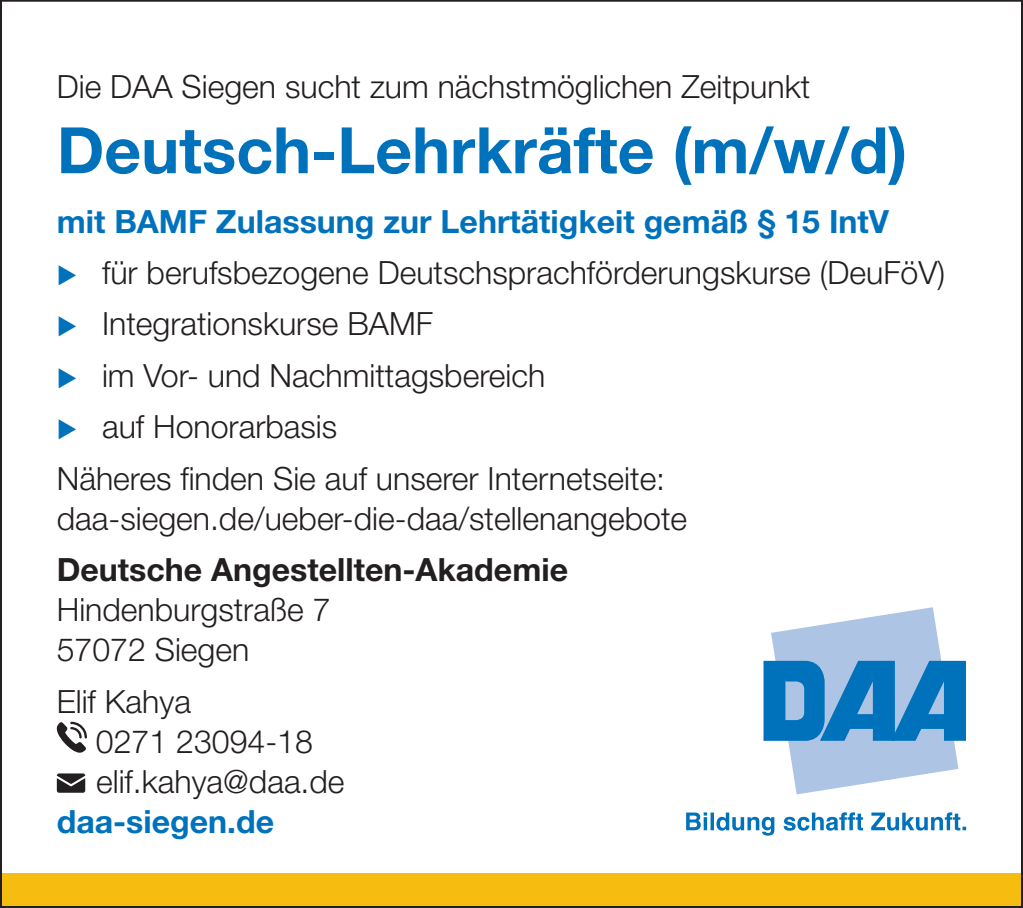
<style>
.page{position:relative;width:1023px;height:908px;background:#fff}
.page>*{position:absolute;margin:0;border:0;box-sizing:border-box;transform-origin:0 0}
.t1{font:700 64px "Helvetica Neue LT Pro";color:#0072bc}
.t2{font:300 32px/51.2px "Helvetica Neue LT Std";color:#231f20}
.t3{font:700 32px "Helvetica Neue LT Pro";color:#0072bc}
.s1{color:#0072bc}
.s2{font-family:"Helvetica Neue LT Pro";font-weight:700}
</style>
<div class="page">
<svg style="left:57px;top:721px;width:30px;height:31px"></svg>
<svg style="left:57px;top:773px;width:28px;height:19px"></svg>
<div style="left:0;top:873px;width:1022px;height:34px;background:#f6bc0f"></div>
<svg style="left:763px;top:607px;width:202px;height:187px"></svg>
<svg style="left:686px;top:812px;width:88px;height:23px"></svg>
<svg style="left:783px;top:812px;width:80px;height:18px"></svg>
<svg style="left:871px;top:812px;width:95px;height:18px"></svg>
<p class="t2" style="left:57px;top:60px;width:754px">Die DAA Siegen sucht zum nächstmöglichen Zeitpunkt</p>
<p class="t1" style="left:57px;top:111px;width:852px">Deutsch-Lehrkräfte (m/w/d)</p>
<p class="t3" style="left:57px;top:201px;width:833px">mit BAMF Zulassung zur Lehrtätigkeit gemäß § 15 IntV</p>
<p class="t2" style="left:57px;top:246px;width:889px"><span class="s1">◆</span> für berufsbezogene Deutschsprachförderungskurse (DeuFöV)</p>
<p class="t2" style="left:57px;top:297px;width:377px"><span class="s1">◆</span> Integrationskurse BAMF</p>
<p class="t2" style="left:57px;top:349px;width:490px"><span class="s1">◆</span> im Vor- und Nachmittagsbereich</p>
<p class="t2" style="left:57px;top:400px;width:610px"><span class="s1">◆</span> auf Honorarbasis<br>Näheres finden Sie auf unserer Internetseite:</p>
<p class="t2" style="left:57px;top:492px;width:632px">daa-siegen.de/ueber-die-daa/stellenangebote<br><span class="s2">Deutsche Angestellten-Akademie</span></p>
<p class="t2" style="left:57px;top:589px;width:275px;line-height:40px">Hindenburgstraße 7<br>57072 Siegen</p>
<p class="t2" style="left:57px;top:674px;width:136px">Elif Kahya</p>
<p class="t2" style="left:96px;top:714px;width:218px">0271 23094-18</p>
<p class="t2" style="left:96px;top:754px;width:250px">elif.kahya@daa.de</p>
<p class="t3" style="left:57px;top:801px;width:219px">daa-siegen.de</p>
</div>
